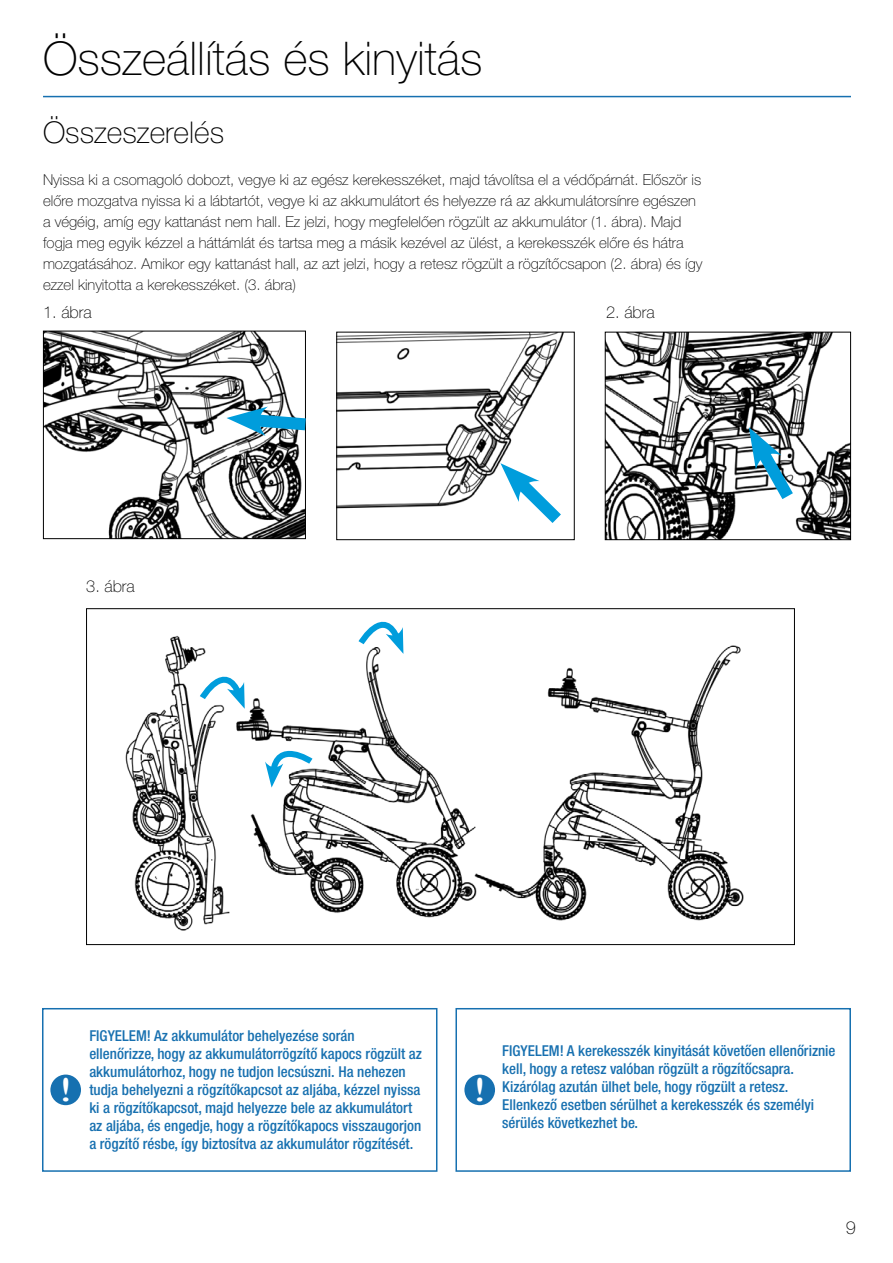
<style>
.page{position:relative;width:893px;height:1263px;background:#fff}
.page>*{position:absolute;margin:0;border:0;box-sizing:border-box;transform-origin:0 0}
.t1{font:100 46.5px "Helvetica Neue LT Pro";color:#000}
.t2{font:33.15px "Gill Sans";color:#fff;scale:1.35 1}
.t3{font:100 30px "Helvetica Neue LT Pro";color:#000}
.t4{font:100 18px "Helvetica Neue LT Pro";color:#000}
.t5{font:100 16.5px "Helvetica Neue LT Pro";color:#000}
.t6{font:500 condensed 15px/18px "Helvetica Neue LT Pro";color:#1770b0}
.t7{font:100 15px/21px "Helvetica Neue LT Pro";color:#000}
</style>
<div class="page">
<hr style="left:43px;top:96px;width:808px;height:1px;background:#1670b0">
<div style="left:42px;top:1008px;width:395px;height:164px;border:2px solid #1670b0"></div>
<div style="left:50px;top:1074px;width:31px;height:31px;background:#1670b0;border-radius:50%"></div>
<div style="left:455px;top:1008px;width:396px;height:164px;border:2px solid #1670b0"></div>
<div style="left:464px;top:1074px;width:31px;height:31px;background:#1670b0;border-radius:50%"></div>
<img style="left:45px;top:333px;width:259px;height:204px">
<div style="left:43px;top:331px;width:263px;height:208px;border:1px solid #000"></div>
<img style="left:338px;top:334px;width:226px;height:175px">
<div style="left:336px;top:332px;width:239px;height:208px;border:1px solid #000"></div>
<img style="left:607px;top:334px;width:242px;height:204px">
<div style="left:605px;top:332px;width:246px;height:208px;border:1px solid #000"></div>
<img style="left:125px;top:635px;width:619px;height:296px">
<svg style="left:227px;top:407px;width:79px;height:30px"></svg>
<svg style="left:500px;top:463px;width:74px;height:73px"></svg>
<svg style="left:744px;top:427px;width:60px;height:85px"></svg>
<svg style="left:196px;top:659px;width:51px;height:50px"></svg>
<svg style="left:265px;top:739px;width:52px;height:48px"></svg>
<svg style="left:355px;top:608px;width:51px;height:46px"></svg>
<h1 class="t1" style="left:43px;top:32px;width:441px">Összeállítás és kinyitás</h1>
<h3 class="t3" style="left:43px;top:115px;width:183px">Összeszerelés</h3>
<p class="t7" style="left:43px;top:169px;width:661px">Nyissa ki a csomagoló dobozt, vegye ki az egész kerekesszéket, majd távolítsa el a védőpárnát. Először is előre mozgatva nyissa ki a lábtartót, vegye ki az akkumulátort és helyezze rá az akkumulátorsínre egészen a végéig, amíg egy kattanást nem hall. Ez jelzi, hogy megfelelően rögzült az akkumulátor (1. ábra). Majd fogja meg egyik kézzel a háttámlát és tartsa meg a másik kezével az ülést, a kerekesszék előre és hátra mozgatásához. Amikor egy kattanást hall, az azt jelzi, hogy a retesz rögzült a rögzítőcsapon (2. ábra) és így ezzel kinyitotta a kerekesszéket. (3. ábra)</p>
<p class="t5" style="left:43px;top:302px;width:50px">1. ábra</p>
<p class="t5" style="left:606px;top:302px;width:50px">2. ábra</p>
<p class="t5" style="left:86px;top:577px;width:50px">3. ábra</p>
<h2 class="t2" style="left:60px;top:1070px;width:11px">!</h2>
<p class="t6" style="left:89px;top:1026px;width:334px">FIGYELEM! Az akkumulátor behelyezése során ellenőrizze, hogy az akkumulátorrögzítő kapocs rögzült az akkumulátorhoz, hogy ne tudjon lecsúszni. Ha nehezen tudja behelyezni a rögzítőkapcsot az aljába, kézzel nyissa ki a rögzítőkapcsot, majd helyezze bele az akkumulátort az aljába, és engedje, hogy a rögzítőkapocs visszaugorjon a rögzítő résbe, így biztosítva az akkumulátor rögzítését.</p>
<h2 class="t2" style="left:474px;top:1070px;width:11px">!</h2>
<p class="t6" style="left:502px;top:1041px;width:335px">FIGYELEM! A kerekesszék kinyitását követően ellenőriznie kell, hogy a retesz valóban rögzült a rögzítőcsapra.<br>Kizárólag azután ülhet bele, hogy rögzült a retesz.<br>Ellenkező esetben sérülhet a kerekesszék és személyi sérülés következhet be.</p>
<p class="t4" style="left:846px;top:1217px;width:12px">9</p>
</div>
